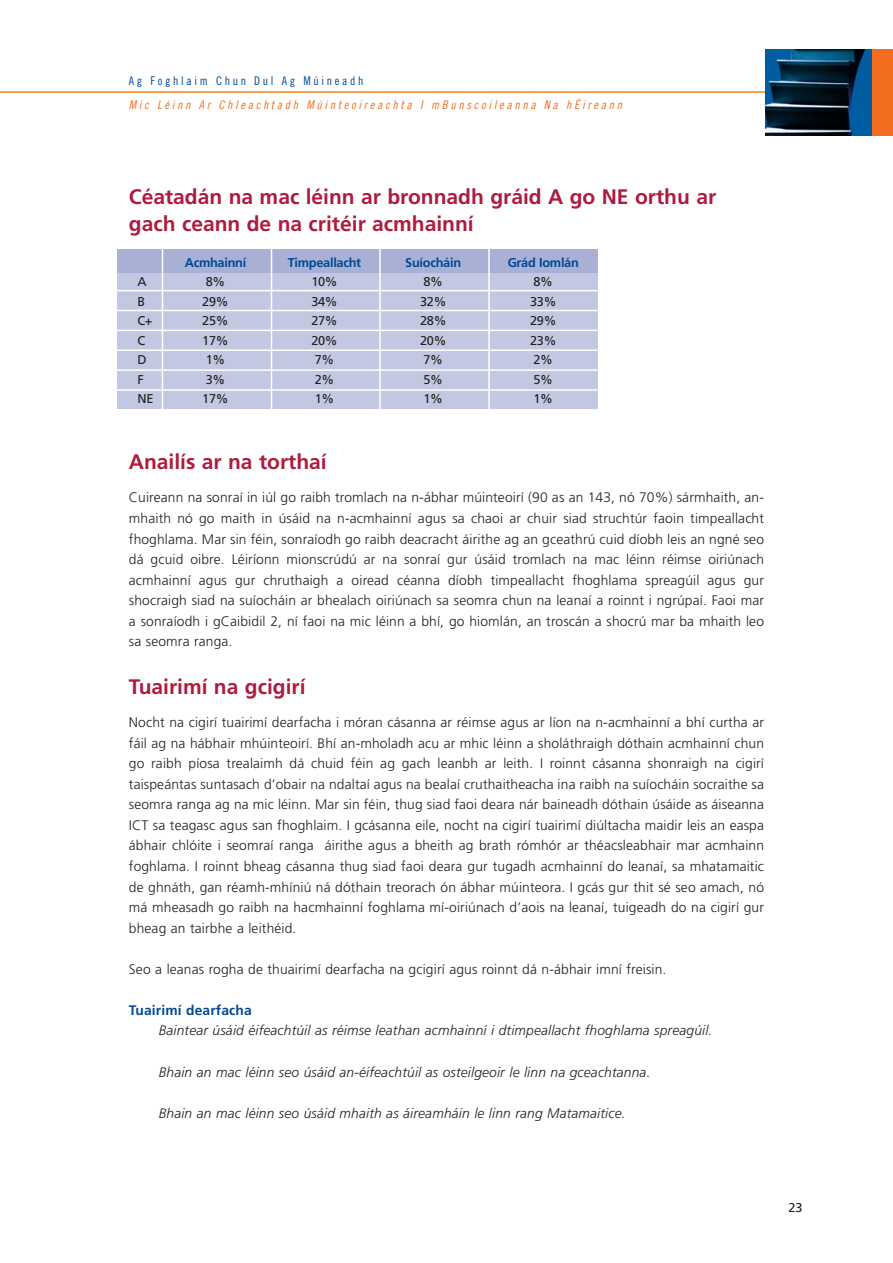
<style>
.page{position:relative;width:893px;height:1263px;background:#fff}
.page>*{position:absolute;margin:0;border:0;box-sizing:border-box;transform-origin:0 0}
.t1{font:700 21px/27px "Frutiger";color:#ae1b3f}
.t2{font:300 13.8px/20.5px "Frutiger";letter-spacing:.01em;color:#231f20;text-align:justify}
.t3{font:italic 300 13.8px "Frutiger";letter-spacing:.01em;color:#231f20}
.t4{font:700 13.8px "Frutiger";letter-spacing:.01em;color:#004996}
.t5{font:12.75px "Frutiger";letter-spacing:-.02em;color:#231f20}
.t6{font:700 12.75px "Frutiger";letter-spacing:-.02em;color:#004996}
.t7{font:italic 12px "Trade Gothic Cond Eighteen";color:#f36d21}
.t8{font:12px "Trade Gothic Cond Eighteen";letter-spacing:.22em;color:#004996}
</style>
<div class="page">
<div style="left:117px;top:251px;width:481px;height:158px;background:#c2c7e2"></div>
<div style="left:117px;top:250px;width:481px;height:23px;background:#a8b1d5"></div>
<hr style="left:117px;top:290px;width:481px;height:1px;background:#fff">
<hr style="left:117px;top:310px;width:481px;height:1px;background:#fff">
<hr style="left:117px;top:330px;width:481px;height:1px;background:#fff">
<hr style="left:117px;top:350px;width:481px;height:1px;background:#fff">
<hr style="left:117px;top:369px;width:481px;height:2px;background:#fff">
<hr style="left:117px;top:389px;width:481px;height:2px;background:#fff">
<hr style="left:162px;top:242px;width:1px;height:174px;background:#fff">
<hr style="left:271px;top:242px;width:1px;height:174px;background:#fff">
<hr style="left:379px;top:242px;width:2px;height:174px;background:#fff">
<hr style="left:488px;top:242px;width:1px;height:174px;background:#fff">
<hr style="left:0;top:91px;width:784px;height:2px;background:#f5821f">
<div style="left:766px;top:49px;width:126px;height:86px;background:#f36d21"></div>
<img style="left:766px;top:49px;width:105px;height:86px">
<p class="t8" style="left:129px;top:76px;width:236px">Ag Foghlaim Chun Dul Ag Múineadh</p>
<p class="t7" style="left:129px;top:100px;width:497px">Mic Léinn Ar Chleachtadh Múinteoireachta I mBunscoileanna Na hÉireann</p>
<h1 class="t1" style="left:129px;top:185px;width:588px">Céatadán na mac léinn ar bronnadh gráid A go NE orthu ar gach ceann de na critéir acmhainní</h1>
<p class="t6" style="left:185px;top:257px;width:63px">Acmhainní</p>
<p class="t6" style="left:288px;top:257px;width:75px">Timpeallacht</p>
<p class="t6" style="left:405px;top:257px;width:57px">Suíocháin</p>
<p class="t6" style="left:507px;top:257px;width:73px">Grád Iomlán</p>
<p class="t5" style="left:137px;top:277px;width:11px">A</p>
<p class="t5" style="left:206px;top:277px;width:21px">8%</p>
<p class="t5" style="left:311px;top:277px;width:28px">10%</p>
<p class="t5" style="left:423px;top:277px;width:21px">8%</p>
<p class="t5" style="left:533px;top:277px;width:21px">8%</p>
<p class="t5" style="left:137px;top:296px;width:9px">B</p>
<p class="t5" style="left:202px;top:296px;width:28px">29%</p>
<p class="t5" style="left:311px;top:296px;width:28px">34%</p>
<p class="t5" style="left:420px;top:296px;width:28px">32%</p>
<p class="t5" style="left:530px;top:296px;width:28px">33%</p>
<p class="t5" style="left:137px;top:316px;width:17px">C+</p>
<p class="t5" style="left:202px;top:316px;width:28px">25%</p>
<p class="t5" style="left:311px;top:316px;width:28px">27%</p>
<p class="t5" style="left:420px;top:316px;width:28px">28%</p>
<p class="t5" style="left:530px;top:316px;width:28px">29%</p>
<p class="t5" style="left:137px;top:335px;width:9px">C</p>
<p class="t5" style="left:202px;top:335px;width:28px">17%</p>
<p class="t5" style="left:311px;top:335px;width:28px">20%</p>
<p class="t5" style="left:420px;top:335px;width:28px">20%</p>
<p class="t5" style="left:530px;top:335px;width:28px">23%</p>
<p class="t5" style="left:137px;top:355px;width:11px">D</p>
<p class="t5" style="left:206px;top:355px;width:21px">1%</p>
<p class="t5" style="left:315px;top:355px;width:21px">7%</p>
<p class="t5" style="left:423px;top:355px;width:21px">7%</p>
<p class="t5" style="left:533px;top:355px;width:21px">2%</p>
<p class="t5" style="left:137px;top:374px;width:8px">F</p>
<p class="t5" style="left:206px;top:374px;width:21px">3%</p>
<p class="t5" style="left:315px;top:374px;width:21px">2%</p>
<p class="t5" style="left:423px;top:374px;width:21px">5%</p>
<p class="t5" style="left:533px;top:374px;width:21px">5%</p>
<p class="t5" style="left:137px;top:394px;width:18px">NE</p>
<p class="t5" style="left:202px;top:394px;width:28px">17%</p>
<p class="t5" style="left:315px;top:394px;width:21px">1%</p>
<p class="t5" style="left:423px;top:394px;width:21px">1%</p>
<p class="t5" style="left:533px;top:394px;width:21px">1%</p>
<h1 class="t1" style="left:129px;top:450px;width:199px">Anailís ar na torthaí</h1>
<p class="t2" style="left:129px;top:488px;width:636px">Cuireann na sonraí in iúl go raibh tromlach na n-ábhar múinteoirí (90 as an 143, nó 70%) sármhaith, an&shy;mhaith nó go maith in úsáid na n-acmhainní agus sa chaoi ar chuir siad struchtúr faoin timpeallacht fhoghlama. Mar sin féin, sonraíodh go raibh deacracht áirithe ag an gceathrú cuid díobh leis an ngné seo dá gcuid oibre. Léiríonn mionscrúdú ar na sonraí gur úsáid tromlach na mac léinn réimse oiriúnach acmhainní agus gur chruthaigh a oiread céanna díobh timpeallacht fhoghlama spreagúil agus gur shocraigh siad na suíocháin ar bhealach oiriúnach sa seomra chun na leanaí a roinnt i ngrúpaí. Faoi mar a sonraíodh i gCaibidil 2, ní faoi na mic léinn a bhí, go hiomlán, an troscán a shocrú mar ba mhaith leo sa seomra ranga.</p>
<h1 class="t1" style="left:129px;top:675px;width:178px">Tuairimí na gcigirí</h1>
<p class="t2" style="left:129px;top:713px;width:636px">Nocht na cigirí tuairimí dearfacha i móran cásanna ar réimse agus ar líon na n-acmhainní a bhí curtha ar fáil ag na hábhair mhúinteoirí. Bhí an-mholadh acu ar mhic léinn a sholáthraigh dóthain acmhainní chun go raibh píosa trealaimh dá chuid féin ag gach leanbh ar leith. I roinnt cásanna shonraigh na cigirí taispeántas suntasach d’obair na ndaltaí agus na bealaí cruthaitheacha ina raibh na suíocháin socraithe sa seomra ranga ag na mic léinn. Mar sin féin, thug siad faoi deara nár baineadh dóthain úsáide as áiseanna ICT sa teagasc agus san fhoghlaim. I gcásanna eile, nocht na cigirí tuairimí diúltacha maidir leis an easpa ábhair chlóite i seomraí ranga áirithe agus a bheith ag brath rómhór ar théacsleabhair mar acmhainn foghlama. I roinnt bheag cásanna thug siad faoi deara gur tugadh acmhainní do leanaí, sa mhatamaitic de ghnáth, gan réamh-mhíniú ná dóthain treorach ón ábhar múinteora. I gcás gur thit sé seo amach, nó má mheasadh go raibh na hacmhainní foghlama mí-oiriúnach d’aois na leanaí, tuigeadh do na cigirí gur bheag an tairbhe a leithéid.</p>
<p class="t2" style="left:129px;top:960px;width:539px">Seo a leanas rogha de thuairimí dearfacha na gcigirí agus roinnt dá n-ábhair imní freisin.</p>
<p class="t4" style="left:129px;top:1005px;width:124px">Tuairimí dearfacha</p>
<p class="t3" style="left:159px;top:1025px;width:555px">Baintear úsáid éifeachtúil as réimse leathan acmhainní i dtimpeallacht fhoghlama spreagúil.</p>
<p class="t3" style="left:159px;top:1066px;width:493px">Bhain an mac léinn seo úsáid an-éifeachtúil as osteilgeoir le linn na gceachtanna.</p>
<p class="t3" style="left:159px;top:1107px;width:468px">Bhain an mac léinn seo úsáid mhaith as áireamháin le linn rang Matamaitice.</p>
<p class="t5" style="left:788px;top:1203px;width:16px">23</p>
</div>
